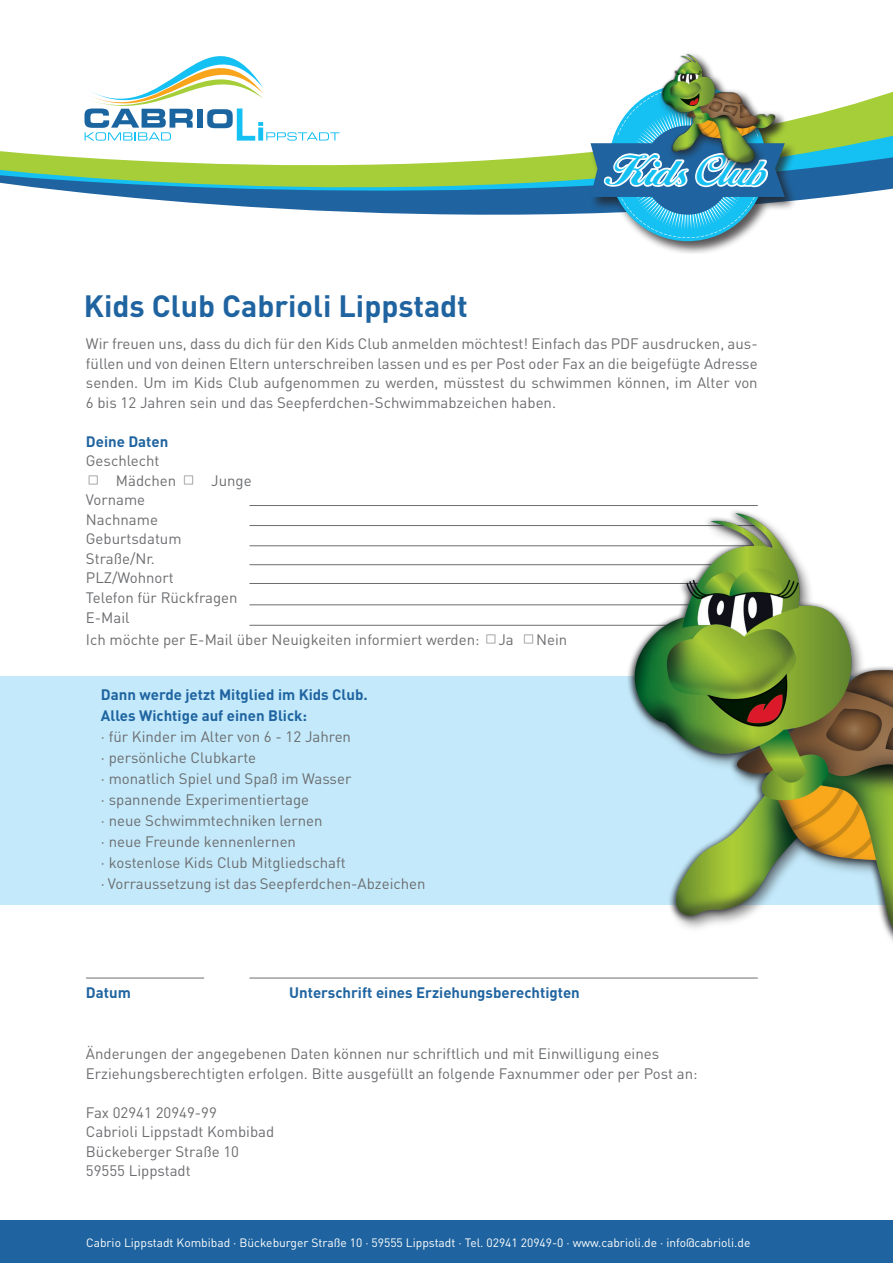
<style>
.page{position:relative;width:893px;height:1263px;background:#fff}
.page>*{position:absolute;margin:0;border:0;box-sizing:border-box;transform-origin:0 0}
.t1{font:42.9px "Alison";color:#15c0f2}
.t2{font:700 30.45px "DIN";color:#1f64a0}
.t3{font:25.65px "Eurostile Bold Extended Two";color:#1a65a0}
.t4{font:15px/19.5px "DIN";color:#6c6d70}
.t5{font:700 15px/21px "DIN";color:#1f64a0}
.t6{font:12px "DIN";color:#fff}
</style>
<div class="page">
<div style="left:0;top:676px;width:893px;height:228px;background:#c3e9fa"></div>
<svg style="left:158px;top:56px;width:105px;height:31px"></svg>
<svg style="left:84px;top:87px;width:809px;height:46px"></svg>
<svg style="left:0;top:133px;width:893px;height:82px"></svg>
<hr style="left:249px;top:505px;width:509px;height:1px;background:#6c6d70">
<hr style="left:249px;top:525px;width:509px;height:1px;background:#6c6d70">
<hr style="left:249px;top:545px;width:509px;height:1px;background:#6c6d70">
<hr style="left:249px;top:564px;width:509px;height:1px;background:#6c6d70">
<hr style="left:249px;top:604px;width:509px;height:1px;background:#6c6d70">
<hr style="left:249px;top:625px;width:509px;height:1px;background:#6c6d70">
<hr style="left:249px;top:583px;width:509px;height:1px;background:#6c6d70">
<hr style="left:249px;top:978px;width:509px;height:1px;background:#6c6d70">
<hr style="left:86px;top:978px;width:118px;height:1px;background:#6c6d70">
<img style="left:579px;top:505px;width:314px;height:474px">
<div style="left:588px;top:51px;width:209px;height:203px;background:#231f20;opacity:.75"></div>
<svg style="left:590px;top:87px;width:195px;height:151px"></svg>
<img style="left:649px;top:51px;width:137px;height:126px">
<div style="left:0;top:1220px;width:893px;height:43px;background:#1f64a0"></div>
<h3 class="t3" style="left:206px;top:100px;width:30px">O</h3>
<h2 class="t2" style="left:84px;top:287px;width:386px">Kids Club Cabrioli Lippstadt</h2>
<h1 class="t1" style="left:605px;top:151px;width:160px">Kids Club</h1>
<p class="t4" style="left:86px;top:334px;width:673px;text-align:justify">Wir freuen uns, dass du dich für den Kids Club anmelden möchtest! Einfach das PDF ausdrucken, aus&shy;füllen und von deinen Eltern unterschreiben lassen und es per Post oder Fax an die beigefügte Adresse senden. Um im Kids Club aufgenommen zu werden, müsstest du schwimmen können, im Alter von 6 bis 12 Jahren sein und das Seepferdchen-Schwimmabzeichen haben.</p>
<p class="t5" style="left:86px;top:430px;width:84px">Deine Daten</p>
<p class="t4" style="left:116px;top:451px;width:62px;text-indent:-30px">Geschlecht<br>Mädchen</p>
<p class="t4" style="left:211px;top:470px;width:42px">Junge</p>
<p class="t4" style="left:86px;top:490px;width:153px">Vorname<br>Nachname<br>Geburtsdatum<br>Straße/Nr.<br>PLZ/Wohnort<br>Telefon für Rückfragen<br>E-Mail</p>
<p class="t4" style="left:86px;top:629px;width:429px">Ich möchte per E-Mail über Neuigkeiten informiert werden: Ja</p>
<p class="t4" style="left:536px;top:629px;width:33px">Nein</p>
<p class="t5" style="left:101px;top:684px;width:268px">Dann werde jetzt Mitglied im Kids Club.<br>Alles Wichtige auf einen Blick:</p>
<p class="t4" style="left:101px;top:726px;width:326px;line-height:21px">· für Kinder im Alter von 6 - 12 Jahren<br>· persönliche Clubkarte<br>· monatlich Spiel und Spaß im Wasser<br>· spannende Experimentiertage<br>· neue Schwimmtechniken lernen<br>· neue Freunde kennenlernen<br>· kostenlose Kids Club Mitgliedschaft<br>· Vorraussetzung ist das Seepferdchen-Abzeichen</p>
<p class="t5" style="left:86px;top:982px;width:46px">Datum</p>
<p class="t5" style="left:289px;top:982px;width:292px">Unterschrift eines Erziehungsberechtigten</p>
<p class="t4" style="left:86px;top:1044px;width:613px">Änderungen der angegebenen Daten können nur schriftlich und mit Einwilligung eines<br>Erziehungsberechtigten erfolgen. Bitte ausgefüllt an folgende Faxnummer oder per Post an:</p>
<p class="t4" style="left:86px;top:1102px;width:190px">Fax 02941 20949-99<br>Cabrioli Lippstadt Kombibad<br>Bückeberger Straße 10<br>59555 Lippstadt</p>
<p class="t6" style="left:86px;top:1235px;width:666px">Cabrio Lippstadt Kombibad · Bückeburger Straße 10 · 59555 Lippstadt · Tel. 02941 20949-0 · www.cabrioli.de · info@cabrioli.de</p>
</div>
